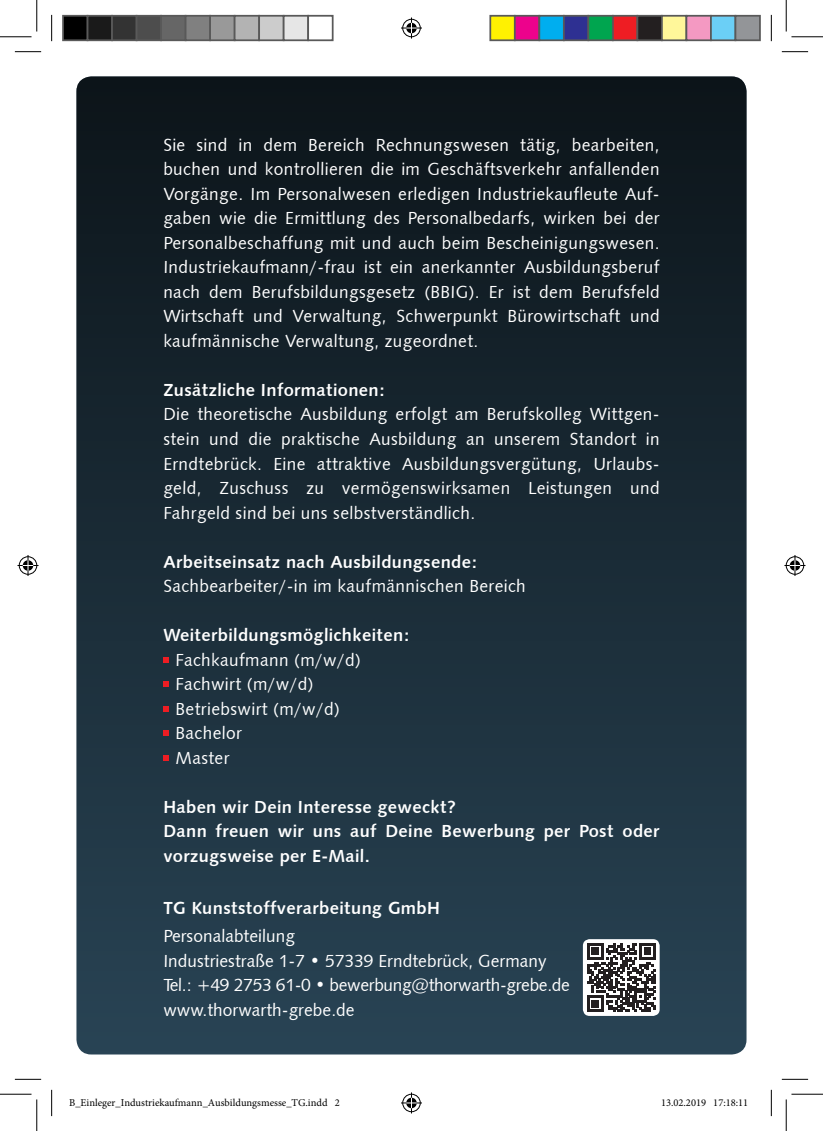
<style>
.page{position:relative;width:823px;height:1131px;background:#fff}
.page>*{position:absolute;margin:0;border:0;box-sizing:border-box;transform-origin:0 0}
.t1{font:17.5px/24.5px "Humanist 531 BT Roman A";letter-spacing:.02em;color:#fff;text-align:justify}
.t2{font:17.5px/24.5px "Humanist 531 BT Bold A";letter-spacing:.02em;color:#fff}
.t3{font:17.5px/24.5px "Humanist 531 BT Roman A";color:#fff}
.t4{font:10.5px "Minion Pro";color:#000}
</style>
<div class="page">
<div style="left:76px;top:76px;width:670px;height:978px;background:linear-gradient(to bottom,#0c1419,#294355);border-radius:15px"></div>
<svg style="left:163px;top:656px;width:5px;height:6px"></svg>
<svg style="left:163px;top:681px;width:5px;height:5px"></svg>
<svg style="left:163px;top:705px;width:5px;height:6px"></svg>
<svg style="left:163px;top:730px;width:5px;height:5px"></svg>
<svg style="left:163px;top:754px;width:5px;height:6px"></svg>
<svg style="left:583px;top:938px;width:76px;height:77px"></svg>
<svg style="left:587px;top:942px;width:68px;height:69px"></svg>
<svg style="left:15px;top:51px;width:26px;height:1px"></svg>
<svg style="left:781px;top:51px;width:27px;height:1px"></svg>
<svg style="left:15px;top:1078px;width:26px;height:1px"></svg>
<svg style="left:782px;top:1078px;width:26px;height:1px"></svg>
<svg style="left:51px;top:15px;width:1px;height:26px"></svg>
<svg style="left:51px;top:1089px;width:1px;height:26px"></svg>
<svg style="left:771px;top:15px;width:1px;height:26px"></svg>
<svg style="left:771px;top:1089px;width:1px;height:26px"></svg>
<hr style="left:0;top:36px;width:32px;height:1px;background:#000">
<hr style="left:791px;top:36px;width:32px;height:1px;background:#000">
<hr style="left:0;top:1093px;width:32px;height:1px;background:#000">
<hr style="left:791px;top:1093px;width:32px;height:1px;background:#000">
<hr style="left:36px;top:0;width:1px;height:32px;background:#000">
<hr style="left:36px;top:1099px;width:1px;height:31px;background:#000">
<hr style="left:786px;top:0;width:1px;height:32px;background:#000">
<hr style="left:786px;top:1099px;width:1px;height:31px;background:#000">
<svg style="left:401px;top:18px;width:21px;height:21px"></svg>
<svg style="left:401px;top:1092px;width:21px;height:21px"></svg>
<svg style="left:18px;top:555px;width:21px;height:21px"></svg>
<svg style="left:784px;top:555px;width:21px;height:21px"></svg>
<div style="left:63px;top:16px;width:25px;height:24px;background:#000"></div>
<div style="left:62px;top:15px;width:26px;height:26px;border:2px solid #595959"></div>
<div style="left:88px;top:16px;width:24px;height:24px;background:#1a1a1a"></div>
<div style="left:87px;top:15px;width:26px;height:26px;border:2px solid #595959"></div>
<div style="left:112px;top:16px;width:25px;height:24px;background:#333"></div>
<div style="left:111px;top:15px;width:26px;height:26px;border:2px solid #595959"></div>
<div style="left:137px;top:16px;width:24px;height:24px;background:#4d4d4d"></div>
<div style="left:136px;top:15px;width:26px;height:26px;border:2px solid #595959"></div>
<div style="left:161px;top:16px;width:25px;height:24px;background:#666"></div>
<div style="left:160px;top:15px;width:26px;height:26px;border:2px solid #595959"></div>
<div style="left:186px;top:16px;width:24px;height:24px;background:#808080"></div>
<div style="left:185px;top:15px;width:26px;height:26px;border:2px solid #595959"></div>
<div style="left:210px;top:16px;width:25px;height:24px;background:#999"></div>
<div style="left:209px;top:15px;width:26px;height:26px;border:2px solid #595959"></div>
<div style="left:235px;top:16px;width:24px;height:24px;background:#b3b3b3"></div>
<div style="left:234px;top:15px;width:26px;height:26px;border:2px solid #595959"></div>
<div style="left:259px;top:16px;width:25px;height:24px;background:#ccc"></div>
<div style="left:258px;top:15px;width:26px;height:26px;border:2px solid #595959"></div>
<div style="left:284px;top:16px;width:24px;height:24px;background:#e6e6e6"></div>
<div style="left:283px;top:15px;width:26px;height:26px;border:2px solid #595959"></div>
<div style="left:307px;top:15px;width:26px;height:26px;border:2px solid #595959"></div>
<div style="left:490px;top:16px;width:25px;height:24px;background:#fff101"></div>
<div style="left:489px;top:15px;width:26px;height:26px;border:2px solid #595959"></div>
<div style="left:515px;top:16px;width:24px;height:24px;background:#ed028c"></div>
<div style="left:514px;top:15px;width:26px;height:26px;border:2px solid #595959"></div>
<div style="left:539px;top:16px;width:25px;height:24px;background:#00aeef"></div>
<div style="left:538px;top:15px;width:26px;height:26px;border:2px solid #595959"></div>
<div style="left:564px;top:16px;width:24px;height:24px;background:#2e3092"></div>
<div style="left:563px;top:15px;width:26px;height:26px;border:2px solid #595959"></div>
<div style="left:588px;top:16px;width:25px;height:24px;background:#00a54f"></div>
<div style="left:587px;top:15px;width:26px;height:26px;border:2px solid #595959"></div>
<div style="left:613px;top:16px;width:24px;height:24px;background:#ee1d23"></div>
<div style="left:612px;top:15px;width:26px;height:26px;border:2px solid #595959"></div>
<div style="left:637px;top:16px;width:25px;height:24px;background:#231f20"></div>
<div style="left:636px;top:15px;width:26px;height:26px;border:2px solid #595959"></div>
<div style="left:662px;top:16px;width:24px;height:24px;background:#fff79a"></div>
<div style="left:661px;top:15px;width:26px;height:26px;border:2px solid #595959"></div>
<div style="left:686px;top:16px;width:25px;height:24px;background:#f499c2"></div>
<div style="left:685px;top:15px;width:26px;height:26px;border:2px solid #595959"></div>
<div style="left:711px;top:16px;width:24px;height:24px;background:#6bcff6"></div>
<div style="left:710px;top:15px;width:26px;height:26px;border:2px solid #595959"></div>
<div style="left:735px;top:16px;width:25px;height:24px;background:#939598"></div>
<div style="left:734px;top:15px;width:26px;height:26px;border:2px solid #595959"></div>
<p class="t1" style="left:163px;top:132px;width:498px">Sie sind in dem Bereich Rechnungswesen tätig, bearbeiten, buchen und kontrollieren die im Geschäftsverkehr anfallenden Vorgänge. Im Personalwesen erledigen Industriekaufleute Auf&shy;gaben wie die Ermittlung des Personalbedarfs, wirken bei der Personalbeschaffung mit und auch beim Bescheinigungswesen.<br>Industriekaufmann/-frau ist ein anerkannter Ausbildungsberuf nach dem Berufsbildungsgesetz (BBIG). Er ist dem Berufsfeld Wirtschaft und Verwaltung, Schwerpunkt Bürowirtschaft und kaufmännische Verwaltung, zugeordnet.</p>
<p class="t2" style="left:163px;top:377px;width:223px">Zusätzliche Informationen:</p>
<p class="t1" style="left:163px;top:401px;width:498px">Die theoretische Ausbildung erfolgt am Berufskolleg Wittgen&shy;stein und die praktische Ausbildung an unserem Standort in Erndtebrück. Eine attraktive Ausbildungsvergütung, Urlaubs&shy;geld, Zuschuss zu vermögenswirksamen Leistungen und Fahrgeld sind bei uns selbstverständlich.</p>
<p class="t2" style="left:163px;top:549px;width:315px">Arbeitseinsatz nach Ausbildungsende:</p>
<p class="t1" style="left:163px;top:573px;width:364px">Sachbearbeiter/-in im kaufmännischen Bereich</p>
<p class="t2" style="left:163px;top:622px;width:248px">Weiterbildungsmöglichkeiten:</p>
<p class="t1" style="left:175px;top:646px;width:187px;text-align:left">Fachkaufmann (m/w/d)<br>Fachwirt (m/w/d)<br>Betriebswirt (m/w/d)<br>Bachelor<br>Master</p>
<p class="t2" style="left:163px;top:794px;width:498px">Haben wir Dein Interesse geweckt?<br>Dann freuen wir uns auf Deine Bewerbung per Post oder vorzugsweise per E-Mail.</p>
<p class="t2" style="left:163px;top:895px;width:278px">TG Kunststoffverarbeitung GmbH</p>
<p class="t3" style="left:163px;top:923px;width:408px">Personalabteilung<br>Industriestraße 1-7 • 57339 Erndtebrück, Germany Tel.: +49 2753 61-0 • bewerbung@thorwarth-grebe.de www.thorwarth-grebe.de</p>
<p class="t4" style="left:69px;top:1094px;width:272px">B_Einleger_Industriekaufmann_Ausbildungsmesse_TG.indd 2</p>
<p class="t4" style="left:661px;top:1094px;width:89px">13.02.2019 17:18:11</p>
</div>
